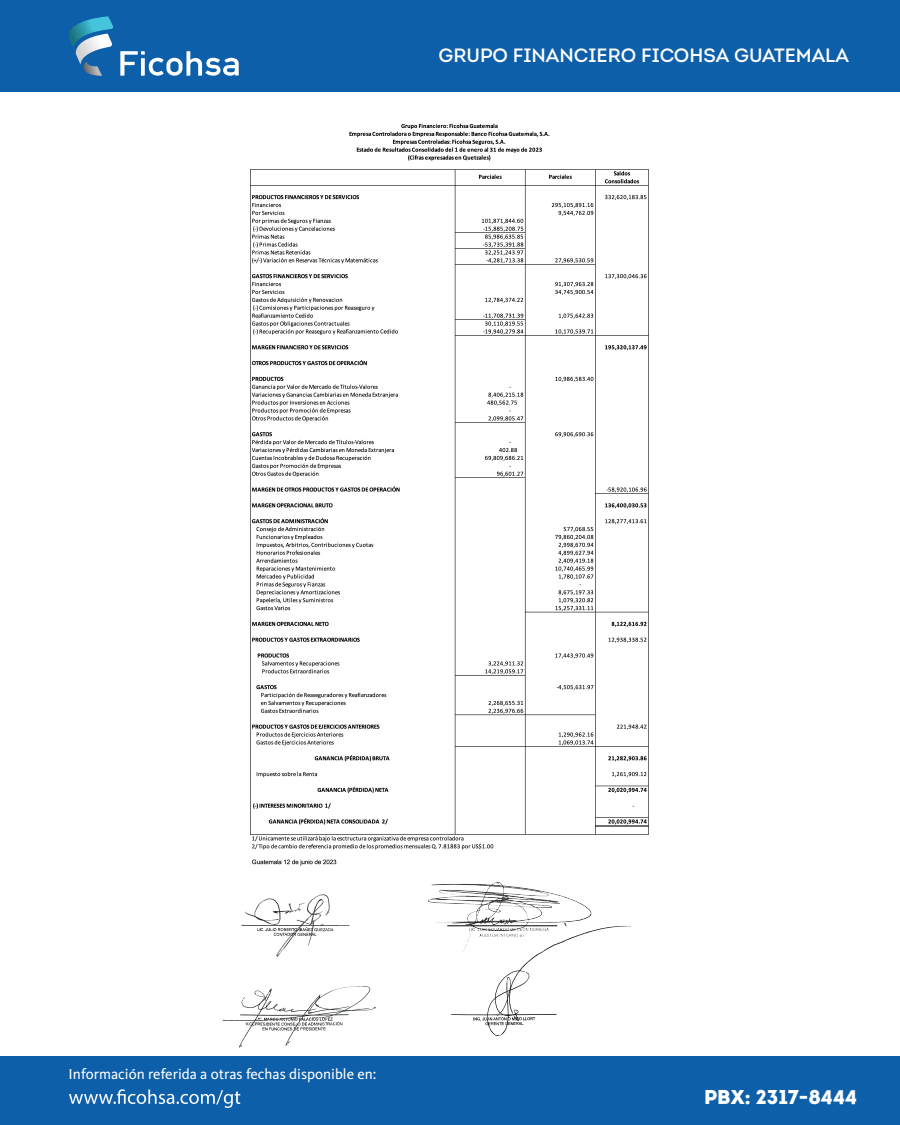
<style>
.page{position:relative;width:900px;height:1125px;background:#fff}
.page>*{position:absolute;margin:0;border:0;box-sizing:border-box;transform-origin:0 0}
.t1{font:900 20px "Intro";color:#fff}
.t2{font:19.25px "Intro";color:#fff}
.t3{font:15px "Kievit OT";color:#fff}
</style>
<div class="page">
<div style="left:0;top:0;width:900px;height:91px;background:#0e5faa"></div>
<svg style="left:68px;top:16px;width:45px;height:60px"></svg>
<svg style="left:120px;top:51px;width:119px;height:25px"></svg>
<div style="left:0;top:1056px;width:900px;height:69px;background:#0e5faa"></div>
<svg style="left:69px;top:1089px;width:171px;height:19px"></svg>
<img style="left:222px;top:894px;width:411px;height:154px">
<img style="left:423px;top:882px;width:170px;height:74px">
<hr style="left:447px;top:926px;width:110px;height:1px;background:#231f20">
<img style="left:250px;top:123px;width:399px;height:743px">
<p class="t2" style="left:439px;top:43px;width:412px">GRUPO FINANCIERO FICOHSA GUATEMALA</p>
<p class="t3" style="left:69px;top:1065px;width:309px">Información referida a otras fechas disponible en:</p>
<h1 class="t1" style="left:704px;top:1084px;width:155px">PBX: 2317-8444</h1>
</div>
